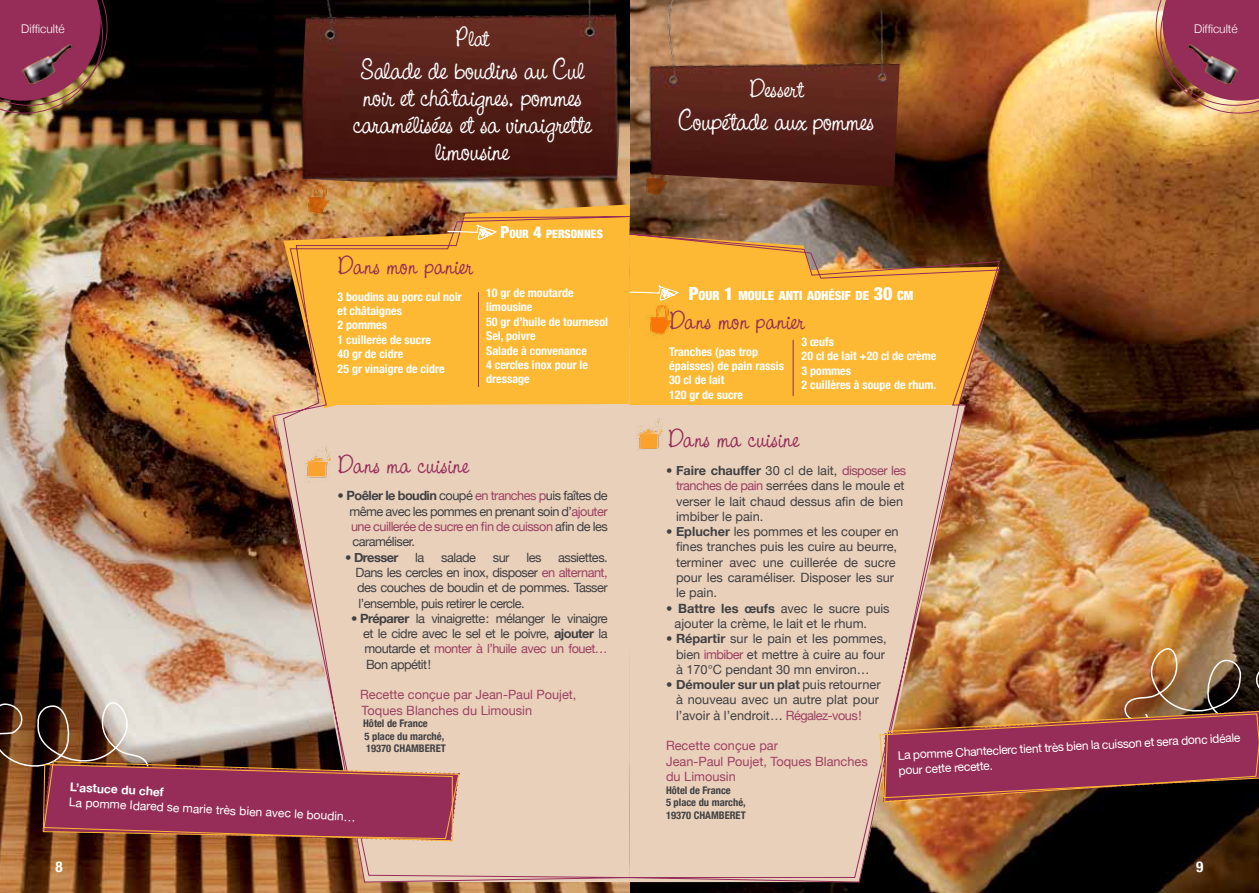
<style>
.page{position:relative;width:1259px;height:893px;background:#fff}
.page>*{position:absolute;margin:0;border:0;box-sizing:border-box;transform-origin:0 0}
.t1{font:30px/27px "CAC Pinafore";letter-spacing:-.02em;color:#fff;text-align:center}
.t2{font:27px "CAC Pinafore";color:#952d58}
.t3{font:27px "CAC Pinafore";letter-spacing:-.02em;color:#fff}
.t4{font:700 condensed 15px "Helvetica Neue";color:#fff}
.t5{font:12.75px/15.3px "Helvetica Neue";color:#414042;text-align:justify}
.t6{font:12.75px/15.3px "Helvetica Neue";color:#9d4262}
.t7{font:700 12.75px "Helvetica Neue";letter-spacing:-.04em;color:#414042}
.t8{font:900 condensed 12.6px "Helvetica Neue";color:#fff}
.t9{font:700 condensed 12px/14.4px "Helvetica Neue";color:#fff}
.t10{font:12px/15px "Helvetica Neue";color:#fff}
.t11{font:300 12px "Helvetica Neue";color:#fff}
.t12{font:700 12px "Helvetica Neue";color:#fff}
.t13{font:900 condensed 11.55px "Helvetica Neue";color:#fff}
.t14{font:700 condensed 10.5px/12.6px "Helvetica Neue";color:#414042}
.s1{font-size:16.5px}
.s2{font-weight:700}
.s3{color:#9d4262}
.s4{font-weight:400}
.s5{font-size:18px}
</style>
<div class="page">
<img style="left:629px;top:0;width:630px;height:893px">
<img style="left:0;top:0;width:629px;height:893px">
<img style="left:283px;top:204px;width:346px;height:12px">
<img style="left:304px;top:195px;width:26px;height:21px">
<svg style="left:272px;top:216px;width:358px;height:675px;background:#e3bd89"></svg>
<img style="left:0;top:0;width:107px;height:113px">
<img style="left:9px;top:30px;width:80px;height:67px">
<svg style="left:0;top:697px;width:460px;height:145px;background:#9f6668"></svg>
<img style="left:642px;top:187px;width:26px;height:13px">
<svg style="left:628px;top:233px;width:372px;height:656px;background:#deb786"></svg>
<img style="left:637px;top:418px;width:25px;height:41px">
<hr style="left:793px;top:340px;width:1px;height:56px;background:#952d58">
<img style="left:646px;top:305px;width:26px;height:34px">
<img style="left:298px;top:0;width:328px;height:195px">
<img style="left:623px;top:0;width:280px;height:187px">
<img style="left:1155px;top:0;width:104px;height:113px">
<img style="left:1170px;top:30px;width:80px;height:67px">
<img style="left:305px;top:442px;width:26px;height:41px">
<svg style="left:443px;top:206px;width:55px;height:36px;background:#d79d4e"></svg>
<img style="left:879px;top:644px;width:380px;height:158px">
<svg style="left:625px;top:267px;width:55px;height:35px;background:#fcbe43"></svg>
<p class="t11" style="left:21px;top:21px;width:45px">Difficulté</p>
<h2 class="t3" style="left:455px;top:21px;width:35px">Plat</h2>
<h1 class="t1" style="left:352px;top:56px;width:241px">Salade de boudins au Cul noir et châtaignes, pommes caramélisées et sa vinaigrette limousine</h1>
<h2 class="t2" style="left:338px;top:249px;width:136px">Dans mon panier</h2>
<p class="t9" style="left:338px;top:289px;width:126px">3 boudins au porc cul noir et châtaignes<br>2 pommes<br>1 cuillerée de sucre<br>40 gr de cidre<br>25 gr vinaigre de cidre</p>
<p class="t13" style="left:500px;top:227px;width:104px"><span class="s1">P</span>OUR <span class="s1">4</span> PERSONNES</p>
<p class="t9" style="left:486px;top:285px;width:123px">10 gr de moutarde limousine<br>50 gr d’huile de tournesol<br>Sel, poivre<br>Salade à convenance<br>4 cercles inox pour le dressage</p>
<h2 class="t2" style="left:338px;top:448px;width:133px">Dans ma cuisine</h2>
<p class="t5" style="left:349px;top:488px;width:260px;text-indent:-12px">• <span class="s2">Poêler le boudin</span> coupé <span class="s3">en tranches p</span>uis faîtes de même avec les pommes en prenant soin d’<span class="s3">ajouter une cuillerée de sucre en fin de cuisson</span> afin de les caraméliser.</p>
<p class="t7" style="left:345px;top:549px;width:55px"><span class="s4">•</span> Dresser</p>
<p class="t5" style="left:415px;top:549px;width:11px">la</p>
<p class="t5" style="left:441px;top:549px;width:36px">salade</p>
<p class="t5" style="left:493px;top:549px;width:18px">sur</p>
<p class="t5" style="left:526px;top:549px;width:17px">les</p>
<p class="t5" style="left:355px;top:549px;width:254px;text-indent:203px">assiettes.<br>Dans les cercles en inox, disposer <span class="s3">en alternant, </span>des couches de boudin et de pommes. Tasser l’ensemble, puis retirer le cercle.</p>
<p class="t5" style="left:363px;top:610px;width:246px;text-indent:-12px">• <span class="s2">Préparer</span> la vinaigrette: mélanger le vinaigre et le cidre avec le sel et le poivre, <span class="s2">ajouter</span> la moutarde et <span class="s3">monter à l’huile avec un fouet… </span>Bon appétit!</p>
<p class="t6" style="left:360px;top:687px;width:218px">Recette conçue par Jean-Paul Poujet,<br>Toques Blanches du Limousin</p>
<p class="t14" style="left:363px;top:717px;width:84px">Hôtel de France<br>5 place du marché,<br>19370 CHAMBERET</p>
<p class="t12" style="left:70px;top:779px;width:96px;rotate:3deg">L’astuce du chef</p>
<p class="t10" style="left:70px;top:794px;width:288px;rotate:3deg">La pomme Idared se marie très bien avec le boudin…</p>
<h2 class="t3" style="left:749px;top:72px;width:56px">Dessert</h2>
<h1 class="t1" style="left:678px;top:107px;width:197px">Coupétade aux pommes</h1>
<p class="t8" style="left:688px;top:288px;width:226px"><span class="s5">P</span>OUR <span class="s5">1</span> MOULE ANTI ADHÉSIF DE <span class="s5">30</span> CM</p>
<h2 class="t2" style="left:669px;top:305px;width:136px">Dans mon panier</h2>
<p class="t9" style="left:669px;top:344px;width:116px">Tranches (pas trop épaisses) de pain rassis<br>30 cl de lait<br>120 gr de sucre</p>
<p class="t9" style="left:801px;top:334px;width:136px">3 œufs<br>20 cl de lait +20 cl de crème<br>3 pommes<br>2 cuillères à soupe de rhum.</p>
<h2 class="t2" style="left:668px;top:422px;width:133px">Dans ma cuisine</h2>
<p class="t11" style="left:1194px;top:21px;width:45px">Difficulté</p>
<p class="t5" style="left:676px;top:463px;width:232px;text-align:left;text-indent:-10px">• <span class="s2">Faire chauffer</span> 30 cl de lait, <span class="s3">disposer les tranches de pain</span> serrées dans le moule et verser le lait chaud dessus afin de bien imbiber le pain.</p>
<p class="t5" style="left:676px;top:524px;width:224px;text-align:left;text-indent:-10px">• <span class="s2">Eplucher</span> les pommes et les couper en fines tranches puis les cuire au beurre, terminer avec une cuillerée de sucre pour les caraméliser. Disposer les sur le pain.</p>
<p class="t5" style="left:674px;top:600px;width:216px;text-indent:-9px">• <span class="s2">Battre les œufs</span> avec le sucre puis ajouter la crème, le lait et le rhum.</p>
<p class="t5" style="left:676px;top:631px;width:212px;text-indent:-10px">• <span class="s2">Répartir</span> sur le pain et les pommes, bien <span class="s3">imbiber</span> et mettre à cuire au four à 170°C pendant 30 mn environ…</p>
<p class="t5" style="left:676px;top:677px;width:206px;text-indent:-10px">• <span class="s2">Démouler sur un plat</span> puis retourner à nouveau avec un autre plat pour l’avoir à l’endroit… <span class="s3">Régalez-vous!</span></p>
<p class="t6" style="left:666px;top:738px;width:203px">Recette conçue par<br>Jean-Paul Poujet, Toques Blanches du Limousin</p>
<p class="t14" style="left:666px;top:783px;width:81px">Hôtel de France<br>5 place du marché,<br>19370 CHAMBERET</p>
<p class="t10" style="left:897px;top:748px;width:344px;rotate:-3deg">La pomme Chanteclerc tient très bien la cuisson et sera donc idéale pour cette recette.</p>
<p class="t4" style="left:56px;top:857px;width:9px">8</p>
<p class="t4" style="left:1196px;top:857px;width:9px">9</p>
</div>
